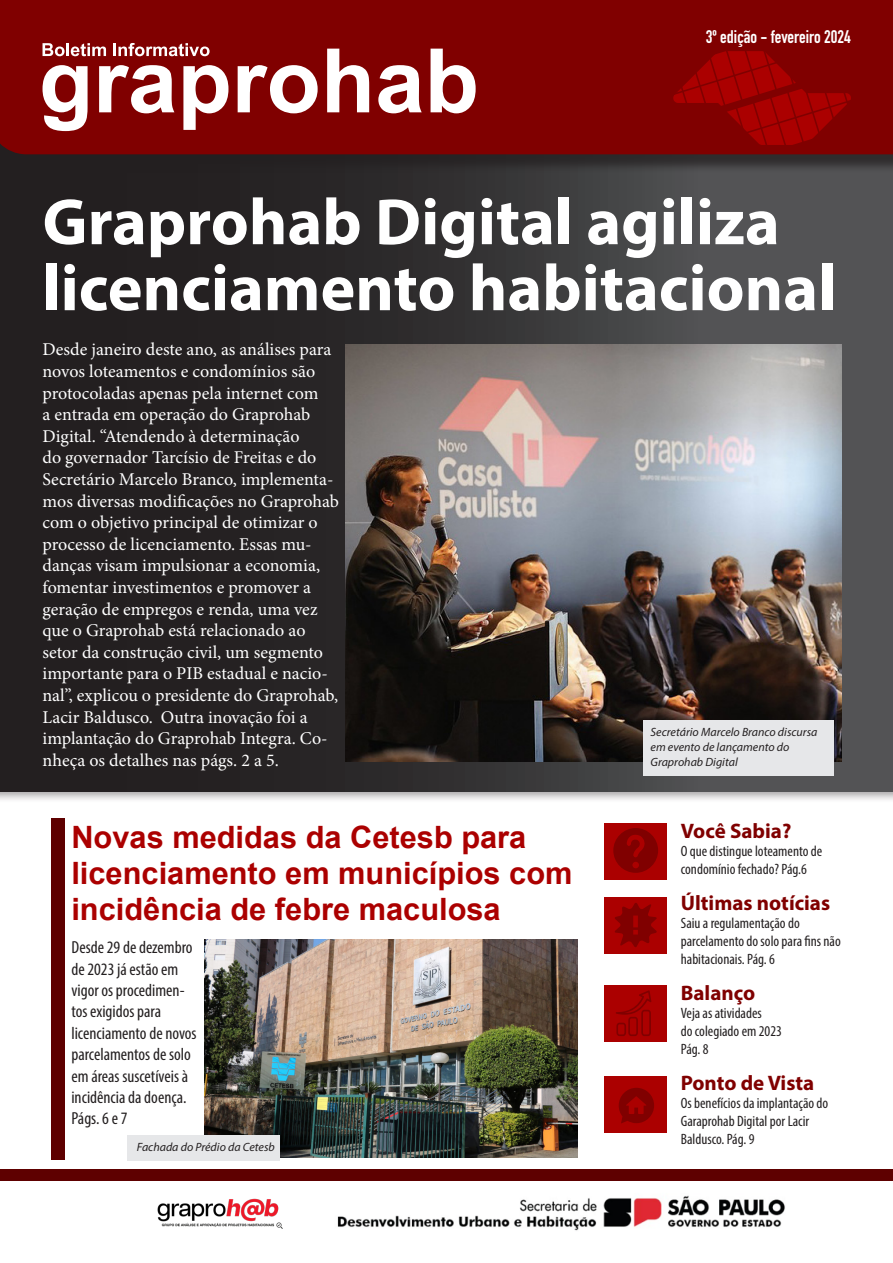
<style>
.page{position:relative;width:893px;height:1263px;background:#fff}
.page>*{position:absolute;margin:0;border:0;box-sizing:border-box;transform-origin:0 0}
.t1{font:700 66px/66px "Myriad Pro";color:#fff}
.t2{font:700 30.75px/36px "Arial";color:#ab0000}
.t3{font:700 21px "Myriad Pro";color:#800000}
.t4{font:18px/21.6px "Minion Pro";color:#fff}
.t5{font:700 18px "DIN Condensed";color:#fff}
.t6{font:condensed 17.55px/21.3px "Myriad Pro";color:#231f20}
.t7{font:condensed 15px/18px "Myriad Pro";color:#231f20}
.t8{font:italic 12px/15px "Myriad Pro";color:#231f20}
</style>
<div class="page">
<img style="left:204px;top:940px;width:374px;height:217px">
<div style="left:0;top:139px;width:893px;height:653px;background:linear-gradient(to right,#171313,#58595b)"></div>
<img style="left:345px;top:344px;width:496px;height:417px">
<div style="left:128px;top:1135px;width:152px;height:26px;background:#e6e7e9"></div>
<div style="left:0;top:1169px;width:893px;height:12px;background:#5e0000"></div>
<div style="left:0;top:0;width:893px;height:173px;background:#231f20;opacity:.75"></div>
<div style="left:0;top:0;width:893px;height:154px;background:#800000"></div>
<svg style="left:43px;top:43px;width:63px;height:13px"></svg>
<svg style="left:113px;top:43px;width:97px;height:13px"></svg>
<svg style="left:43px;top:65px;width:45px;height:66px"></svg>
<svg style="left:99px;top:65px;width:75px;height:48px"></svg>
<svg style="left:183px;top:65px;width:45px;height:65px"></svg>
<svg style="left:238px;top:65px;width:80px;height:48px"></svg>
<svg style="left:327px;top:49px;width:42px;height:63px"></svg>
<svg style="left:378px;top:65px;width:44px;height:48px"></svg>
<svg style="left:431px;top:49px;width:45px;height:64px"></svg>
<svg style="left:673px;top:43px;width:178px;height:102px"></svg>
<img style="left:337px;top:1195px;width:448px;height:36px">
<div style="left:605px;top:823px;width:62px;height:56px;background:#ab0000"></div>
<svg style="left:613px;top:828px;width:45px;height:45px"></svg>
<div style="left:605px;top:897px;width:62px;height:56px;background:#ab0000"></div>
<svg style="left:615px;top:903px;width:42px;height:44px"></svg>
<div style="left:605px;top:1076px;width:62px;height:57px;background:#ab0000"></div>
<svg style="left:619px;top:1088px;width:35px;height:35px"></svg>
<div style="left:643px;top:720px;width:190px;height:55px;background:#e6e7e9"></div>
<img style="left:157px;top:1198px;width:126px;height:31px">
<div style="left:51px;top:818px;width:14px;height:342px;background:#5e0000"></div>
<div style="left:605px;top:985px;width:62px;height:57px;background:#ab0000"></div>
<svg style="left:616px;top:990px;width:35px;height:46px"></svg>
<p class="t5" style="left:706px;top:25px;width:147px">3º edição - fevereiro 2024</p>
<p class="t1" style="left:43px;top:187px;width:795px">Graprohab Digital agiliza licenciamento habitacional</p>
<p class="t4" style="left:43px;top:339px;width:298px">Desde janeiro deste ano, as análises para novos loteamentos e condomínios são protocoladas apenas pela internet com<br>a entrada em operação do Graprohab Digital. “Atendendo à determinação<br>do governador Tarcísio de Freitas e do Secretário Marcelo Branco, implementa&shy;mos diversas modificações no Graprohab com o objetivo principal de otimizar o processo de licenciamento. Essas mu&shy;danças visam impulsionar a economia, fomentar investimentos e promover a geração de empregos e renda, uma vez que o Graprohab está relacionado ao setor da construção civil, um segmento importante para o PIB estadual e nacio&shy;nal”, explicou o presidente do Graprohab, Lacir Baldusco. Outra inovação foi a implantação do Graprohab Integra. Co&shy;nheça os detalhes nas págs. 2 a 5.</p>
<p class="t2" style="left:71px;top:820px;width:503px">Novas medidas da Cetesb para licenciamento em municípios com incidência de febre maculosa</p>
<p class="t6" style="left:71px;top:937px;width:127px">Desde 29 de dezembro de 2023 já estão em vigor os procedimen&shy;tos exigidos para licenciamento de novos parcelamentos de solo em áreas suscetíveis à incidência da doença.</p>
<p class="t6" style="left:71px;top:1108px;width:58px">Págs. 6 e 7</p>
<p class="t8" style="left:137px;top:1139px;width:139px">Fachada do Prédio da Cetesb</p>
<p class="t8" style="left:651px;top:724px;width:168px">Secretário Marcelo Branco discursa em evento de lançamento do<br>Graprohab Digital</p>
<p class="t3" style="left:681px;top:817px;width:112px">Você Sabia?</p>
<p class="t7" style="left:681px;top:842px;width:143px">O que distingue loteamento de condomínio fechado? Pág.6</p>
<p class="t3" style="left:681px;top:889px;width:151px">Últimas notícias</p>
<p class="t7" style="left:681px;top:914px;width:162px">Saiu a regulamentação do parcelamento do solo para fins não habitacionais. Pág. 6</p>
<p class="t3" style="left:681px;top:979px;width:76px">Balanço</p>
<p class="t7" style="left:681px;top:1004px;width:83px">Veja as atividades</p>
<p class="t7" style="left:681px;top:1022px;width:103px">do colegiado em 2023</p>
<p class="t7" style="left:681px;top:1040px;width:29px">Pág. 8</p>
<p class="t3" style="left:681px;top:1069px;width:135px">Ponto de Vista</p>
<p class="t7" style="left:681px;top:1094px;width:149px">Os benefícios da implantação do</p>
<p class="t7" style="left:681px;top:1112px;width:130px">Garaprohab Digital por Lacir<br>Baldusco. Pág. 9</p>
</div>
